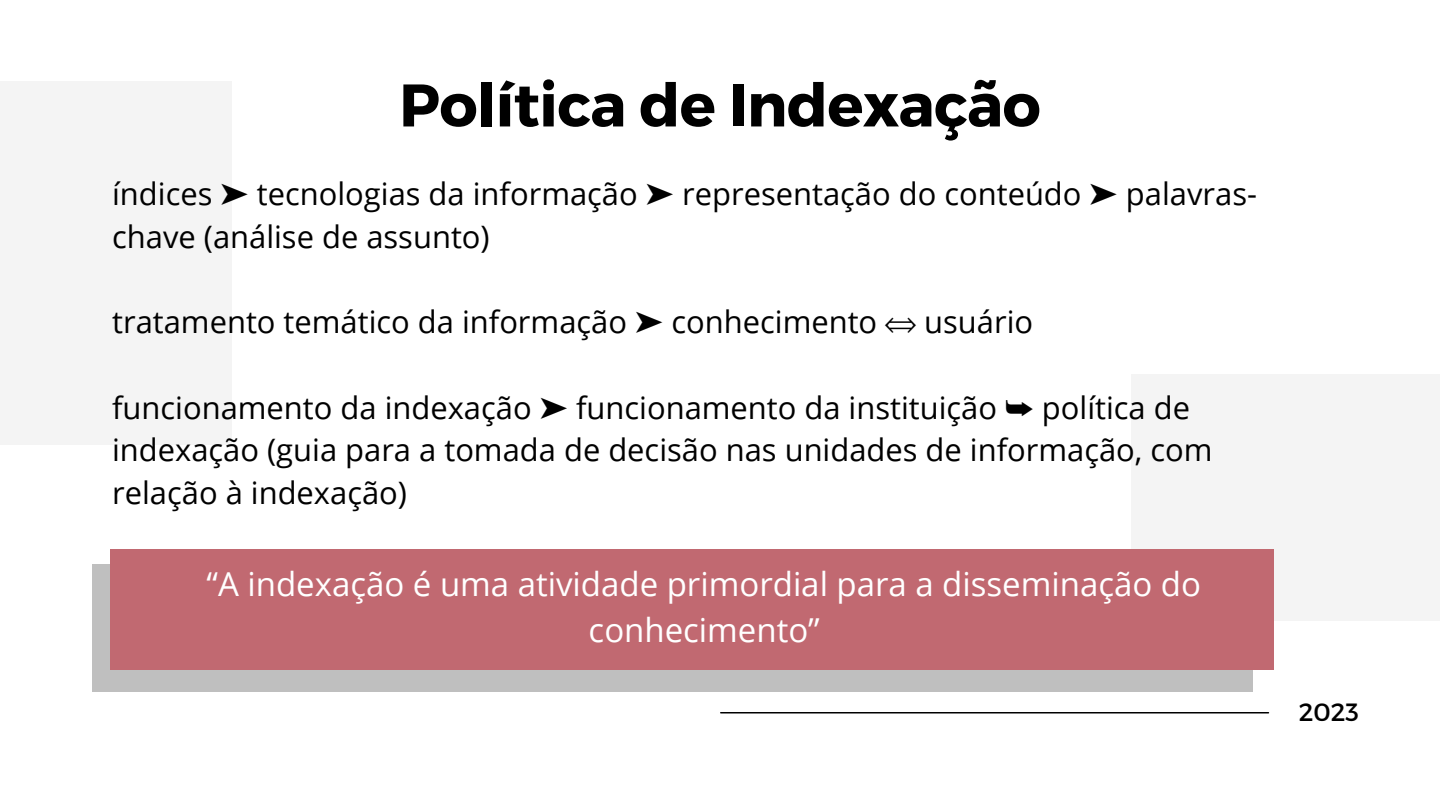
<style>
.page{position:relative;width:1440px;height:810px;background:#fff}
.page>*{position:absolute;margin:0;border:0;box-sizing:border-box;transform-origin:0 0}
.t1{font:700 60px "Montserrat";letter-spacing:-.01em;color:#000}
.t2{font:33px/45.8px "Open Sans";color:#fff;text-align:center}
.t3{font:30.9px/42.8px "Open Sans";color:#000}
.t4{font:25px "Montserrat";color:#000}
.s1{font-family:"Free Serif"}
</style>
<div class="page">
<div style="left:0;top:81px;width:231px;height:363px;background:#f4f4f4"></div>
<hr style="left:721px;top:712px;width:547px;height:2px;background:#000">
<div style="left:1132px;top:374px;width:308px;height:247px;background:#f4f4f4"></div>
<div style="left:93px;top:564px;width:1160px;height:128px;background:#bfbfbf"></div>
<div style="left:110px;top:549px;width:1164px;height:121px;background:#c16971"></div>
<p class="t1" style="left:399px;top:66px;width:643px">Política de Indexação</p>
<p class="t3" style="left:112px;top:172px;width:1146px">índices <span class="s1">➤</span> tecnologias da informação <span class="s1">➤</span> representação do conteúdo <span class="s1">➤</span> palavras&shy;chave (análise de assunto)</p>
<p class="t3" style="left:112px;top:300px;width:923px">tratamento temático da informação <span class="s1">➤</span> conhecimento <span class="s1">⟺</span> usuário</p>
<p class="t3" style="left:112px;top:385px;width:1102px">funcionamento da indexação <span class="s1">➤</span> funcionamento da instituição <span class="s1">➥</span> política de indexação (guia para a tomada de decisão nas unidades de informação, com relação à indexação)</p>
<p class="t2" style="left:207px;top:561px;width:996px">“A indexação é uma atividade primordial para a disseminação do conhecimento”</p>
<p class="t4" style="left:1299px;top:696px;width:62px">2023</p>
</div>
